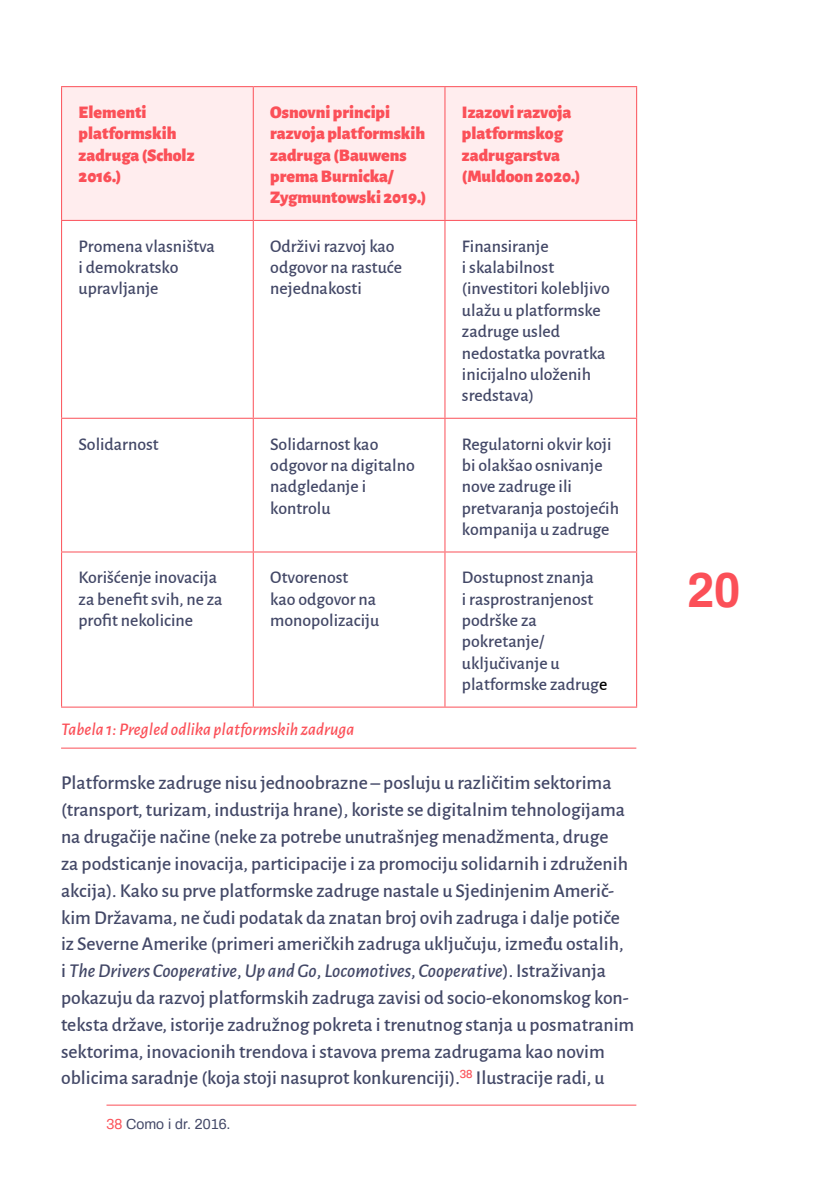
<style>
.page{position:relative;width:840px;height:1191px;background:#fff}
.page>*{position:absolute;margin:0;border:0;box-sizing:border-box;transform-origin:0 0}
.t1{font:700 48px "Archivo";color:#fb5058}
.t2{font:500 19.6px/26.8px "Alegreya Sans";color:#434867}
.t3{font:500 17.8px/21.4px "Alegreya Sans";color:#434867}
.t4{font:900 17.8px/21.4px "Alegreya Sans";color:#fb5058}
.t5{font:italic 500 17.8px "Alegreya Sans";color:#fb5058}
.t6{font:14.2px "Archivo";color:#434867}
.s1{color:#000}
.s2{font-style:italic}
.s3{color:#fb5058}
</style>
<div class="page">
<hr style="left:106px;top:1104px;width:530px;height:1px;background:#fb5058">
<div style="left:62px;top:87px;width:573px;height:133px;background:#ffedee"></div>
<hr style="left:252px;top:87px;width:1px;height:133px;background:#fb5058">
<hr style="left:444px;top:87px;width:1px;height:133px;background:#fb5058">
<hr style="left:61px;top:220px;width:192px;height:1px;background:#fb5058">
<hr style="left:253px;top:220px;width:191px;height:1px;background:#fb5058">
<hr style="left:252px;top:221px;width:1px;height:197px;background:#fb5058">
<hr style="left:444px;top:220px;width:192px;height:1px;background:#fb5058">
<hr style="left:444px;top:221px;width:1px;height:197px;background:#fb5058">
<hr style="left:61px;top:418px;width:192px;height:1px;background:#fb5058">
<hr style="left:253px;top:418px;width:191px;height:1px;background:#fb5058">
<hr style="left:252px;top:419px;width:1px;height:132px;background:#fb5058">
<hr style="left:444px;top:418px;width:192px;height:1px;background:#fb5058">
<hr style="left:444px;top:419px;width:1px;height:132px;background:#fb5058">
<hr style="left:61px;top:551px;width:192px;height:1px;background:#fb5058">
<hr style="left:253px;top:551px;width:191px;height:1px;background:#fb5058">
<hr style="left:252px;top:552px;width:1px;height:154px;background:#fb5058">
<hr style="left:444px;top:551px;width:192px;height:1px;background:#fb5058">
<hr style="left:444px;top:552px;width:1px;height:154px;background:#fb5058">
<hr style="left:61px;top:86px;width:192px;height:1px;background:#fb5058">
<hr style="left:61px;top:87px;width:1px;height:133px;background:#fb5058">
<hr style="left:253px;top:86px;width:191px;height:1px;background:#fb5058">
<hr style="left:444px;top:86px;width:192px;height:1px;background:#fb5058">
<hr style="left:635px;top:87px;width:1px;height:133px;background:#fb5058">
<hr style="left:61px;top:221px;width:1px;height:197px;background:#fb5058">
<hr style="left:635px;top:221px;width:1px;height:197px;background:#fb5058">
<hr style="left:61px;top:419px;width:1px;height:132px;background:#fb5058">
<hr style="left:635px;top:419px;width:1px;height:132px;background:#fb5058">
<hr style="left:61px;top:552px;width:1px;height:154px;background:#fb5058">
<hr style="left:635px;top:552px;width:1px;height:154px;background:#fb5058">
<hr style="left:61px;top:706px;width:192px;height:1px;background:#fb5058">
<hr style="left:253px;top:706px;width:191px;height:1px;background:#fb5058">
<hr style="left:444px;top:706px;width:192px;height:1px;background:#fb5058">
<hr style="left:61px;top:747px;width:575px;height:1px;background:#fb5058">
<p class="t4" style="left:79px;top:100px;width:117px">Elementi platformskih zadruga (Scholz<br>2016.)</p>
<p class="t4" style="left:270px;top:100px;width:157px">Osnovni principi razvoja platformskih zadruga (Bauwens prema Burnicka/<br>Zygmuntowski 2019.)</p>
<p class="t4" style="left:461px;top:100px;width:120px">Izazovi razvoja platformskog zadrugarstva (Muldoon 2020.)</p>
<p class="t3" style="left:79px;top:234px;width:138px">Promena vlasništva i demokratsko upravljanje</p>
<p class="t3" style="left:270px;top:234px;width:133px">Održivi razvoj kao odgovor na rastuće nejednakosti</p>
<p class="t3" style="left:461px;top:234px;width:149px">Finansiranje<br>i skalabilnost (investitori kolebljivo ulažu u platformske zadruge usled nedostatka povratka inicijalno uloženih sredstava)</p>
<p class="t3" style="left:79px;top:432px;width:81px">Solidarnost</p>
<p class="t3" style="left:270px;top:432px;width:146px">Solidarnost kao odgovor na digitalno nadgledanje i kontrolu</p>
<p class="t3" style="left:461px;top:432px;width:158px">Regulatorni okvir koji bi olakšao osnivanje nove zadruge ili pretvaranja postojećih kompanija u zadruge</p>
<p class="t3" style="left:79px;top:565px;width:145px">Korišćenje inovacija za benefit svih, ne za profit nekolicine</p>
<p class="t3" style="left:270px;top:565px;width:110px">Otvorenost<br>kao odgovor na monopolizaciju</p>
<p class="t3" style="left:461px;top:565px;width:147px">Dostupnost znanja<br>i rasprostranjenost podrške za pokretanje/ uključivanje u platformske zadrug<span class="s1">e</span></p>
<p class="t5" style="left:61px;top:717px;width:295px">Tabela 1: Pregled odlika platformskih zadruga</p>
<p class="t2" style="left:61px;top:768px;width:574px">Platformske zadruge nisu jednoobrazne – posluju u različitim sektorima (transport, turizam, industrija hrane), koriste se digitalnim tehnologijama na drugačije načine (neke za potrebe unutrašnjeg menadžmenta, druge<br>za podsticanje inovacija, participacije i za promociju solidarnih i združenih akcija). Kako su prve platformske zadruge nastale u Sjedinjenim Američ&shy;kim Državama, ne čudi podatak da znatan broj ovih zadruga i dalje potiče iz Severne Amerike (primeri američkih zadruga uključuju, između ostalih,<br>i <span class="s2">The Drivers Cooperative</span>, <span class="s2">Up and Go</span>, <span class="s2">Locomotives</span>, <span class="s2">Cooperative</span>). Istraživanja pokazuju da razvoj platformskih zadruga zavisi od socio-ekonomskog kon&shy;teksta države, istorije zadružnog pokreta i trenutnog stanja u posmatranim sektorima, inovacionih trendova i stavova prema zadrugama kao novim oblicima saradnje (koja stoji nasuprot konkurenciji).<sup>38</sup> Ilustracije radi, u</p>
<p class="t6" style="left:106px;top:1113px;width:125px"><span class="s3">38</span> Como i dr. 2016.</p>
<h1 class="t1" style="left:686px;top:555px;width:55px">20</h1>
</div>
